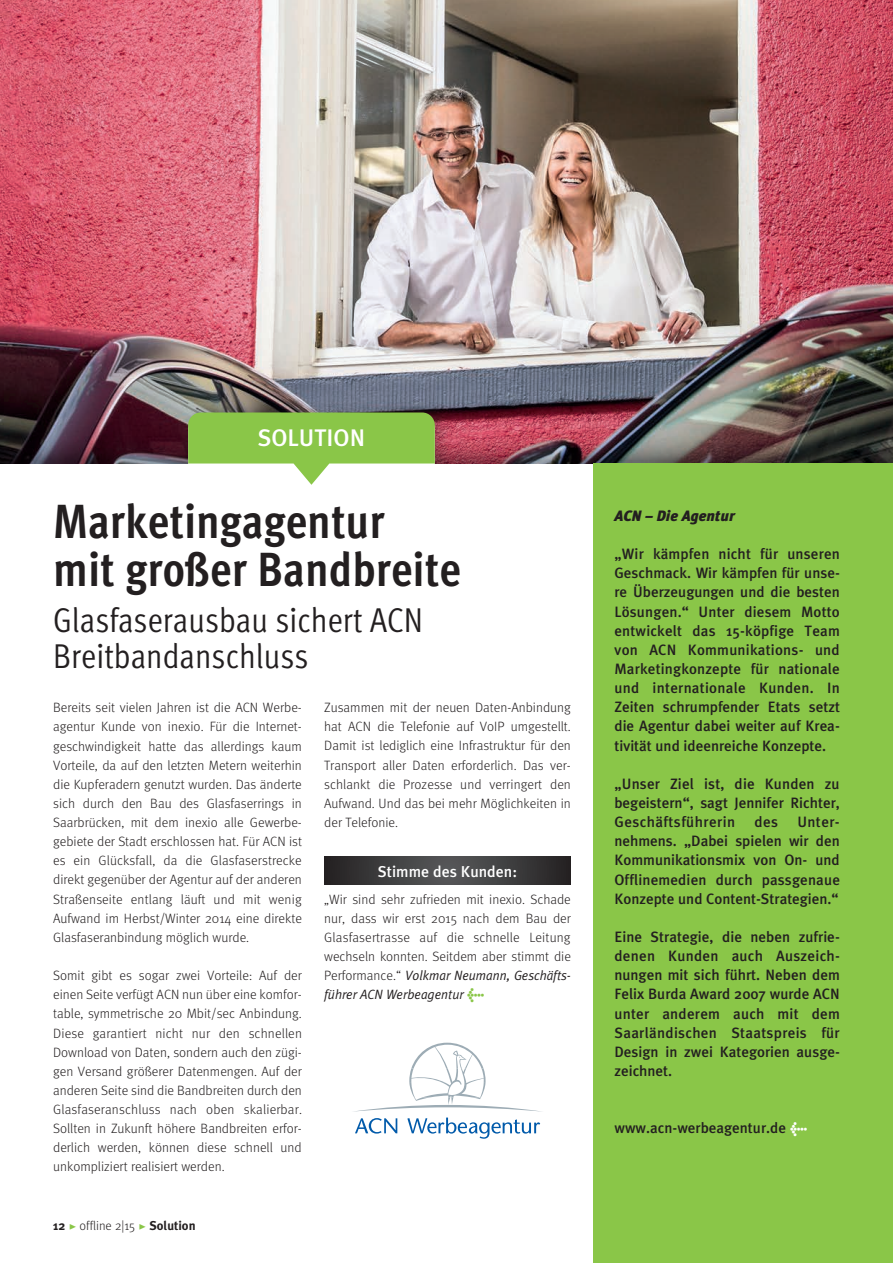
<style>
.page{position:relative;width:893px;height:1263px;background:#fff}
.page>*{position:absolute;margin:0;border:0;box-sizing:border-box;transform-origin:0 0}
.t1{font:700 condensed 48px/48px "Meta OT";color:#231f20}
.t2{font:34.5px/36px "Meta OT Cond Norm";color:#231f20}
.t3{font:500 24px "Meta Plus";color:#fff}
.t4{font:500 15.75px "Meta Plus";color:#fff}
.t5{font:500 15px/19.2px "Meta Plus";color:#231f20;text-align:justify}
.t6{font:italic 900 15px "Meta Plus";color:#231f20}
.t7{font:300 13.5px/19.2px "Meta";color:#231f20;text-align:justify}
.t8{font:italic 13.5px/19.2px "Meta Plus Normal";color:#231f20;scale:.96 1}
.t9{font:300 12.75px "Meta";color:#231f20}
.s1{font-family:"Meta Plus";font-weight:700}
.s2{font-family:"Meta Light Expert";font-weight:400;font-size:18px;color:#8ac648}
.s3{font-family:"Meta";font-weight:300;font-style:normal}
.s4{font-family:"Meta Plus";font-weight:900;font-style:normal;color:#8ac648}
.s5{font-weight:900;font-size:13.5px;color:#fff}
</style>
<div class="page">
<img style="left:0;top:0;width:893px;height:433px">
<img style="left:0;top:433px;width:893px;height:30px">
<div style="left:184px;top:399px;width:270px;height:87px;background:#231f20;opacity:.25"></div>
<div style="left:0;top:463px;width:593px;height:23px;background:#fff"></div>
<svg style="left:188px;top:412px;width:247px;height:73px"></svg>
<svg style="left:324px;top:857px;width:247px;height:27px;background:#3d3d3e"></svg>
<svg style="left:353px;top:1043px;width:189px;height:96px"></svg>
<div style="left:593px;top:463px;width:300px;height:800px;background:#8ac648"></div>
<h3 class="t3" style="left:258px;top:424px;width:109px">SOLUTION</h3>
<h1 class="t1" style="left:53px;top:498px;width:409px">Marketingagentur<br>mit großer Bandbreite</h1>
<h2 class="t2" style="left:53px;top:601px;width:372px">Glasfaserausbau sichert ACN<br>Breitbandanschluss</h2>
<p class="t7" style="left:53px;top:698px;width:250px">Bereits seit vielen Jahren ist die ACN Werbe&shy;agentur Kunde von inexio. Für die Internet&shy;geschwindigkeit hatte das allerdings kaum Vorteile, da auf den letzten Metern weiterhin die Kupferadern genutzt wurden. Das änderte sich durch den Bau des Glasfaserrings in Saarbrücken, mit dem inexio alle Gewerbe&shy;gebiete der Stadt erschlossen hat. Für ACN ist es ein Glücksfall, da die Glasfaserstrecke direkt gegenüber der Agentur auf der anderen Straßenseite entlang läuft und mit wenig Aufwand im Herbst/Winter 2014 eine direkte Glasfaseranbindung möglich wurde.</p>
<p class="t7" style="left:53px;top:966px;width:250px">Somit gibt es sogar zwei Vorteile: Auf der einen Seite verfügt ACN nun über eine komfor&shy;table, symmetrische 20 Mbit/sec Anbindung.<br>Diese garantiert nicht nur den schnellen Download von Daten, sondern auch den zügi&shy;gen Versand größerer Datenmengen. Auf der anderen Seite sind die Bandbreiten durch den Glasfaseranschluss nach oben skalierbar.<br>Sollten in Zukunft höhere Bandbreiten erfor&shy;derlich werden, können diese schnell und unkompliziert realisiert werden.</p>
<p class="t9" style="left:53px;top:1219px;width:144px"><span class="s1">12</span> <span class="s2">@</span> offline 2|15 <span class="s2">@</span> <span class="s1">Solution</span></p>
<p class="t7" style="left:324px;top:698px;width:248px">Zusammen mit der neuen Daten-Anbindung hat ACN die Telefonie auf VoIP umgestellt.<br>Damit ist lediglich eine Infrastruktur für den Transport aller Daten erforderlich. Das ver&shy;schlankt die Prozesse und verringert den Aufwand. Und das bei mehr Möglichkeiten in der Telefonie.</p>
<p class="t4" style="left:378px;top:862px;width:141px">Stimme des Kunden:</p>
<p class="t7" style="left:324px;top:889px;width:248px">„Wir sind sehr zufrieden mit inexio. Schade nur, dass wir erst 2015 nach dem Bau der Glasfasertrasse auf die schnelle Leitung wechseln konnten. Seitdem aber stimmt die</p>
<p class="t8" style="left:324px;top:966px;width:258px"><span class="s3">Performance.“</span> Volkmar Neumann, Geschäfts&shy;führer ACN Werbeagentur <span class="s4">&lt;</span></p>
<p class="t6" style="left:614px;top:507px;width:122px">ACN – Die Agentur</p>
<p class="t5" style="left:614px;top:544px;width:227px">„Wir kämpfen nicht für unseren Geschmack. Wir kämpfen für unse&shy;re Überzeugungen und die besten Lösungen.“ Unter diesem Motto entwickelt das 15-köpfige Team von ACN Kommunikations- und Marketingkonzepte für nationale und internationale Kunden. In Zeiten schrumpfender Etats setzt die Agentur dabei weiter auf Krea&shy;tivität und ideenreiche Konzepte.</p>
<p class="t5" style="left:614px;top:774px;width:227px">„Unser Ziel ist, die Kunden zu begeistern“, sagt Jennifer Richter, Geschäftsführerin</p>
<p class="t5" style="left:754px;top:812px;width:25px">des</p>
<p class="t5" style="left:614px;top:812px;width:227px;text-indent:183px">Unter&shy;nehmens. „Dabei spielen wir den Kommunikationsmix von On- und Offlinemedien durch passgenaue Konzepte und Content-Strategien.“</p>
<p class="t5" style="left:614px;top:927px;width:227px">Eine Strategie, die neben zufrie&shy;denen Kunden auch Auszeich&shy;nungen mit sich führt. Neben dem Felix Burda Award 2007 wurde ACN unter anderem auch mit dem Saarländischen Staatspreis für Design in zwei Kategorien ausge&shy;zeichnet.</p>
<p class="t5" style="left:614px;top:1118px;width:195px">www.acn-werbeagentur.de <span class="s5">&lt;</span></p>
</div>
